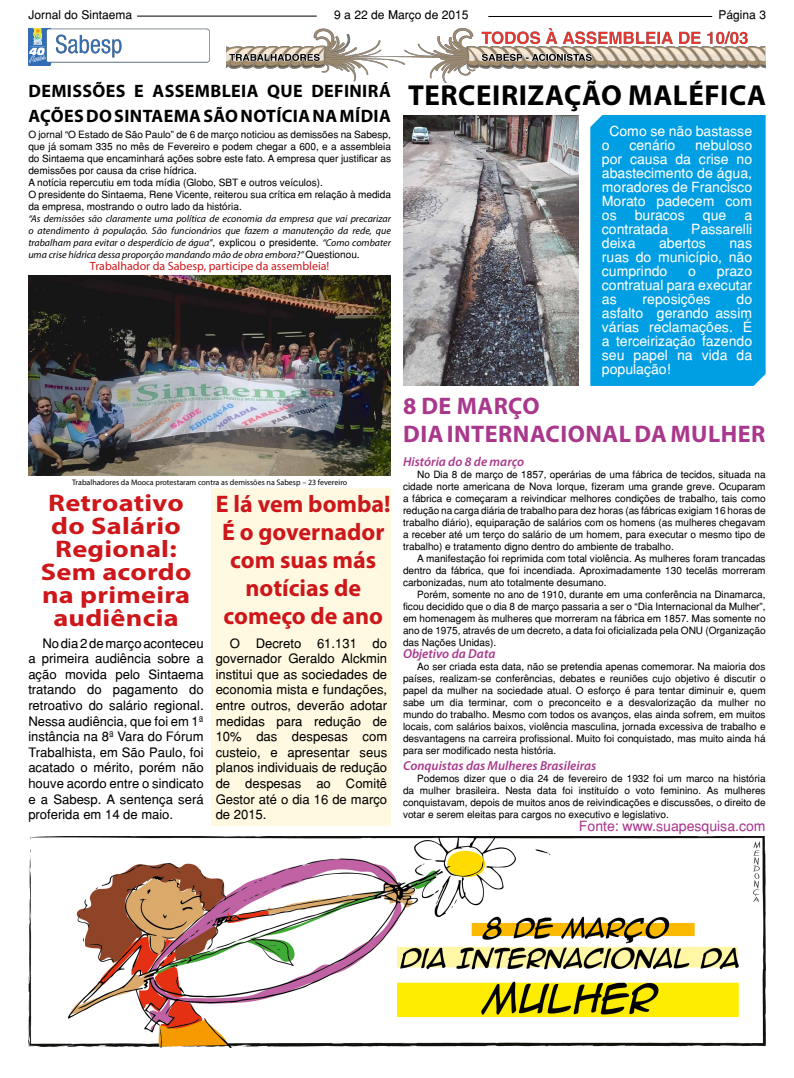
<style>
.page{position:relative;width:794px;height:1078px;background:#fff}
.page>*{position:absolute;margin:0;border:0;box-sizing:border-box;transform-origin:0 0}
.t1{font:700 29px "Myriad Pro";letter-spacing:.02em;color:#000}
.t2{font:700 24px/23px "Myriad Pro";color:#cd171a;text-align:center;scale:1.18 1}
.t3{font:700 24px/28px "Myriad Pro";color:#cd171a;text-align:center}
.t4{font:700 24px/28px "Myriad Pro";letter-spacing:.02em;color:#a9388c}
.t5{font:700 18px/25.2px "Myriad Pro";letter-spacing:.02em;color:#000}
.t6{font:14px/14px "Helvetica";color:#fff;text-align:justify}
.t7{font:14px "Helvetica";color:#a9388c}
.t8{font:13px/15.6px "Helvetica";color:#000;text-align:justify}
.t9{font:italic 600 13px "Myriad Pro";color:#a9388c}
.t10{font:12px "Myriad Pro";color:#cd171a}
.t11{font:12px "Helvetica";color:#000}
.t12{font:10px/12px "Helvetica";color:#000;text-align:justify}
.t13{font:italic 10px/12px "Myriad Pro";color:#000;text-align:justify}
.t14{font:8px "Myriad Pro";color:#000}
.s1{font-family:"Helvetica";font-style:normal}
</style>
<div class="page">
<div style="left:211px;top:488px;width:180px;height:337px;background:#fff9e1"></div>
<hr style="left:137px;top:16px;width:180px;height:1px;background:#000">
<hr style="left:488px;top:16px;width:224px;height:1px;background:#000">
<img style="left:28px;top:275px;width:363px;height:200px">
<img style="left:403px;top:115px;width:175px;height:271px">
<div style="left:590px;top:115px;width:175px;height:271px;background:#009fe3"></div>
<img style="left:28px;top:836px;width:737px;height:211px">
<img style="left:227px;top:28px;width:538px;height:55px">
<img style="left:28px;top:28px;width:182px;height:37px">
<p class="t11" style="left:28px;top:7px;width:105px">Jornal do Sintaema</p>
<p class="t11" style="left:334px;top:7px;width:136px">9 a 22 de Março de 2015</p>
<p class="t11" style="left:718px;top:7px;width:49px">Página 3</p>
<h3 class="t5" style="left:29px;top:77px;width:364px">DEMISSÕES E ASSEMBLEIA QUE DEFINIRÁ<br>AÇÕES DO SINTAEMA SÃO NOTÍCIA NA MÍDIA</h3>
<p class="t12" style="left:28px;top:128px;width:364px;text-align:left">O jornal “O Estado de São Paulo” de 6 de março noticiou as demissões na Sabesp, que já somam 335 no mês de Fevereiro e podem chegar a 600, e a assembleia do Sintaema que encaminhará ações sobre este fato. A empresa quer justificar as demissões por causa da crise hídrica.<br>A notícia repercutiu em toda mídia (Globo, SBT e outros veículos).<br>O presidente do Sintaema, Rene Vicente, reiterou sua crítica em relação à medida da empresa, mostrando o outro lado da história.</p>
<p class="t13" style="left:28px;top:213px;width:364px">“As demissões são claramente uma política de economia da empresa que vai precarizar o atendimento à população. São funcionários que fazem a manutenção da rede, que trabalham para evitar o desperdício de água”<span class="s1">, explicou o presidente.</span> “Como combater uma crise hídrica dessa proporção mandando mão de obra embora?” <span class="s1">Questionou.</span></p>
<p class="t10" style="left:90px;top:259px;width:241px">Trabalhador da Sabesp, participe da assembleia!</p>
<p class="t14" style="left:72px;top:477px;width:277px">Trabalhadores da Mooca protestaram contra as demissões na Sabesp – 23 fevereiro</p>
<h2 class="t2" style="left:41px;top:491px;width:129px">Retroativo do Salário<br>Regional:<br>Sem acordo na primeira audiência</h2>
<h2 class="t3" style="left:216px;top:489px;width:176px">E lá vem bomba!<br>É o governador com suas más notícias de começo de ano</h2>
<p class="t8" style="left:28px;top:634px;width:177px;text-indent:14px">No dia 2 de março aconteceu a primeira audiência sobre a ação movida pelo Sintaema tratando do pagamento do retroativo do salário regional.<br>Nessa audiência, que foi em 1ª instância na 8ª Vara do Fórum Trabalhista, em São Paulo, foi acatado o mérito, porém não houve acordo entre o sindicato e a Sabesp. A sentença será proferida em 14 de maio.</p>
<p class="t8" style="left:216px;top:634px;width:173px;text-indent:14px">O Decreto 61.131 do governador Geraldo Alckmin institui que as sociedades de economia mista e fundações, entre outros, deverão adotar medidas para redução de 10% das despesas com custeio, e apresentar seus planos individuais de redução de despesas ao Comitê Gestor até o dia 16 de março de 2015.</p>
<h1 class="t1" style="left:408px;top:76px;width:360px">TERCEIRIZAÇÃO MALÉFICA</h1>
<h3 class="t6" style="left:602px;top:124px;width:152px;text-indent:7px">Como se não bastasse o</h3>
<h3 class="t6" style="left:629px;top:138px;width:48px">cenário</h3>
<h3 class="t6" style="left:602px;top:138px;width:152px;text-indent:93px">nebuloso por causa da crise no abastecimento de água, moradores de Francisco Morato padecem com os</h3>
<h3 class="t6" style="left:635px;top:208px;width:52px">buracos</h3>
<h3 class="t6" style="left:703px;top:208px;width:25px">que</h3>
<h3 class="t6" style="left:744px;top:208px;width:9px">a</h3>
<h3 class="t6" style="left:602px;top:222px;width:68px">contratada</h3>
<h3 class="t6" style="left:691px;top:222px;width:62px">Passarelli</h3>
<h3 class="t6" style="left:602px;top:236px;width:35px">deixa</h3>
<h3 class="t6" style="left:659px;top:236px;width:48px">abertos</h3>
<h3 class="t6" style="left:602px;top:236px;width:152px;text-indent:128px">nas ruas do município, não cumprindo</h3>
<h3 class="t6" style="left:602px;top:264px;width:152px;text-indent:115px">prazo contratual para executar as</h3>
<h3 class="t6" style="left:688px;top:264px;width:9px">o</h3>
<h3 class="t6" style="left:602px;top:292px;width:152px;text-indent:135px">do asfalto gerando assim várias reclamações. É a terceirização fazendo seu papel na vida da população!</h3>
<h2 class="t4" style="left:403px;top:391px;width:364px">8 DE MARÇO<br>DIA INTERNACIONAL DA MULHER</h2>
<h3 class="t9" style="left:403px;top:453px;width:123px">História do 8 de março</h3>
<p class="t12" style="left:403px;top:468px;width:364px;text-indent:14px">No Dia 8 de março de 1857, operárias de uma fábrica de tecidos, situada na cidade norte americana de Nova Iorque, fizeram uma grande greve. Ocuparam a fábrica e começaram a reivindicar melhores condições de trabalho, tais como redução na carga diária de trabalho para dez horas (as fábricas exigiam 16 horas de trabalho diário), equiparação de salários com os homens (as mulheres chegavam a receber até um terço do salário de um homem, para executar o mesmo tipo de trabalho) e tratamento digno dentro do ambiente de trabalho.</p>
<p class="t12" style="left:403px;top:552px;width:364px;text-indent:14px">A manifestação foi reprimida com total violência. As mulheres foram trancadas dentro da fábrica, que foi incendiada. Aproximadamente 130 tecelãs morreram carbonizadas, num ato totalmente desumano.</p>
<p class="t12" style="left:403px;top:588px;width:364px;text-indent:14px">Porém, somente no ano de 1910, durante em uma conferência na Dinamarca, ficou decidido que o dia 8 de março passaria a ser o “Dia Internacional da Mulher”, em homenagem às mulheres que morreram na fábrica em 1857. Mas somente no ano de 1975, através de um decreto, a data foi oficializada pela ONU (Organização das Nações Unidas).</p>
<h3 class="t9" style="left:403px;top:645px;width:94px">Objetivo da Data</h3>
<p class="t12" style="left:403px;top:660px;width:364px;text-indent:14px">Ao ser criada esta data, não se pretendia apenas comemorar. Na maioria dos países, realizam-se conferências, debates e reuniões cujo objetivo é discutir o papel da mulher na sociedade atual. O esforço é para tentar diminuir e, quem sabe um dia terminar, com o preconceito e a desvalorização da mulher no mundo do trabalho. Mesmo com todos os avanços, elas ainda sofrem, em muitos locais, com salários baixos, violência masculina, jornada excessiva de trabalho e desvantagens na carreira profissional. Muito foi conquistado, mas muito ainda há para ser modificado nesta história.</p>
<h3 class="t9" style="left:403px;top:756px;width:195px">Conquistas das Mulheres Brasileiras</h3>
<p class="t12" style="left:403px;top:771px;width:364px;text-indent:14px">Podemos dizer que o dia 24 de fevereiro de 1932 foi um marco na história da mulher brasileira. Nesta data foi instituído o voto feminino. As mulheres conquistavam, depois de muitos anos de reivindicações e discussões, o direito de votar e serem eleitas para cargos no executivo e legislativo.</p>
<h3 class="t7" style="left:579px;top:817px;width:188px">Fonte: www.suapesquisa.com</h3>
<h3 class="t6" style="left:642px;top:292px;width:70px">reposições</h3>
</div>
